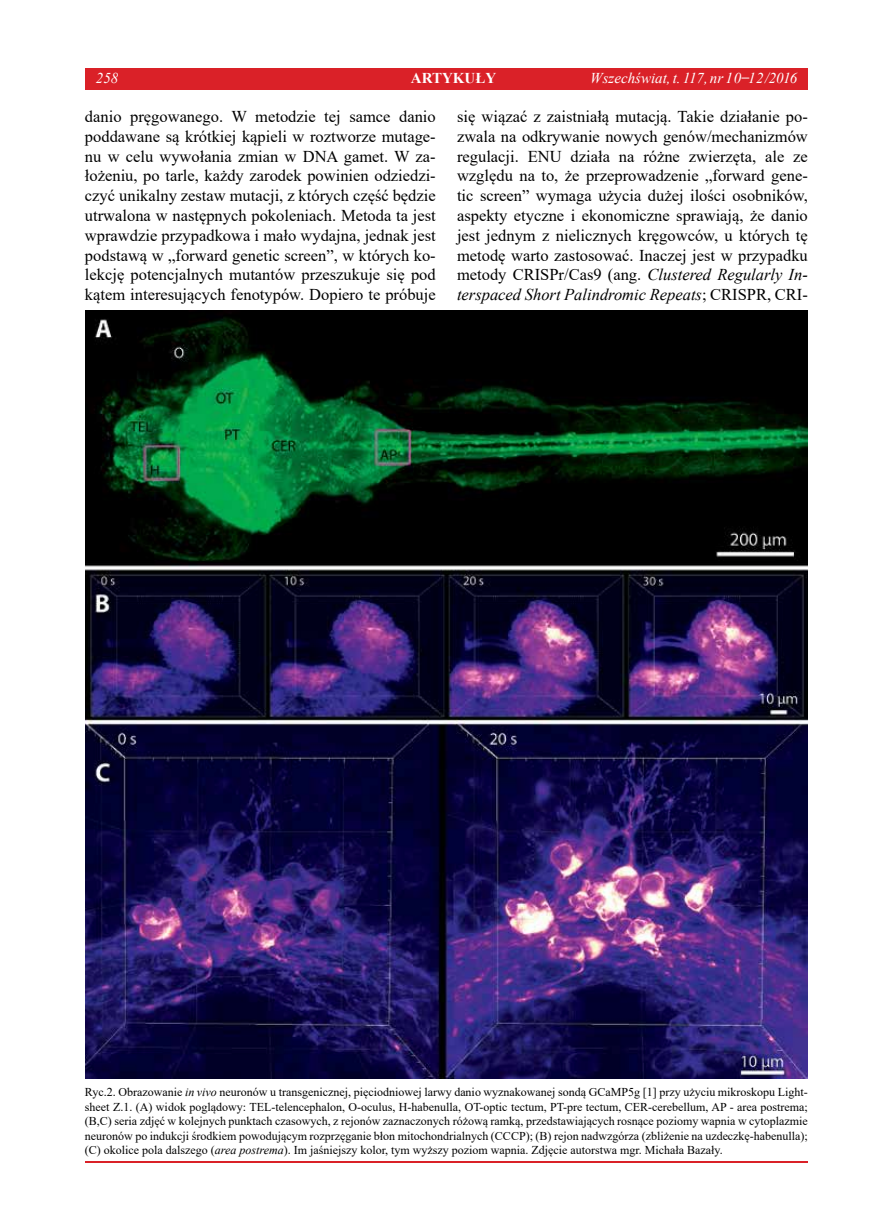
<style>
.page{position:relative;width:893px;height:1225px;background:#fff}
.page>*{position:absolute;margin:0;border:0;box-sizing:border-box;transform-origin:0 0}
.t1{font:16.5px/19.8px "Times New Roman";color:#000;text-align:justify}
.t2{font:italic 15px "Times New Roman";color:#fff}
.t3{font:700 15px "Times New Roman";color:#fff}
.t4{font:12px/14.4px "Times New Roman";color:#000;text-align:justify}
.s1{font-style:normal}
.s2{font-style:italic}
</style>
<div class="page">
<hr style="left:85px;top:1161px;width:723px;height:1px;background:#da2128">
<img style="left:85px;top:310px;width:723px;height:768px">
<div style="left:85px;top:68px;width:723px;height:21px;background:#da2128"></div>
<p class="t2" style="left:96px;top:68px;width:24px">258</p>
<p class="t3" style="left:411px;top:67px;width:87px">ARTYKUŁY</p>
<p class="t2" style="left:590px;top:68px;width:209px">Wszechświat, t. 117, nr 10 <span class="s1">̶</span>12/2016</p>
<p class="t1" style="left:85px;top:106px;width:352px">danio pręgowanego. W metodzie tej samce danio poddawane są krótkiej kąpieli w roztworze mutage&shy;nu w celu wywołania zmian w DNA gamet. W za&shy;łożeniu, po tarle, każdy zarodek powinien odziedzi&shy;czyć unikalny zestaw mutacji, z których część będzie utrwalona w następnych pokoleniach. Metoda ta jest wprawdzie przypadkowa i mało wydajna, jednak jest podstawą w „forward genetic screen”, w których ko&shy;lekcję potencjalnych mutantów przeszukuje się pod kątem interesujących fenotypów. Dopiero te próbuje</p>
<p class="t1" style="left:457px;top:106px;width:352px">się wiązać z zaistniałą mutacją. Takie działanie po&shy;zwala na odkrywanie nowych genów/mechanizmów regulacji. ENU działa na różne zwierzęta, ale ze względu na to, że przeprowadzenie „forward gene&shy;tic screen” wymaga użycia dużej ilości osobników, aspekty etyczne i ekonomiczne sprawiają, że danio jest jednym z nielicznych kręgowców, u których tę metodę warto zastosować. Inaczej jest w przypadku metody CRISPr/Cas9 (ang. <span class="s2">Clustered Regularly In&shy;terspaced Short Palindromic Repeats</span>; CRISPR, CRI-</p>
<p class="t4" style="left:85px;top:1084px;width:724px">Ryc.2. Obrazowanie <span class="s2">in vivo</span> neuronów u transgenicznej, pięciodniowej larwy danio wyznakowanej sondą GCaMP5g [1] przy użyciu mikroskopu Light&shy;sheet Z.1. (A) widok poglądowy: TEL-telencephalon, O-oculus, H-habenulla, OT-optic tectum, PT-pre tectum, CER-cerebellum, AP - area postrema; (B,C) seria zdjęć w kolejnych punktach czasowych, z rejonów zaznaczonych różową ramką, przedstawiających rosnące poziomy wapnia w cytoplazmie neuronów po indukcji środkiem powodującym rozprzęganie błon mitochondrialnych (CCCP); (B) rejon nadwzgórza (zbliżenie na uzdeczkę-habenulla); (C) okolice pola dalszego (<span class="s2">area postrema</span>). Im jaśniejszy kolor, tym wyższy poziom wapnia. Zdjęcie autorstwa mgr. Michała Bazały.</p>
</div>
